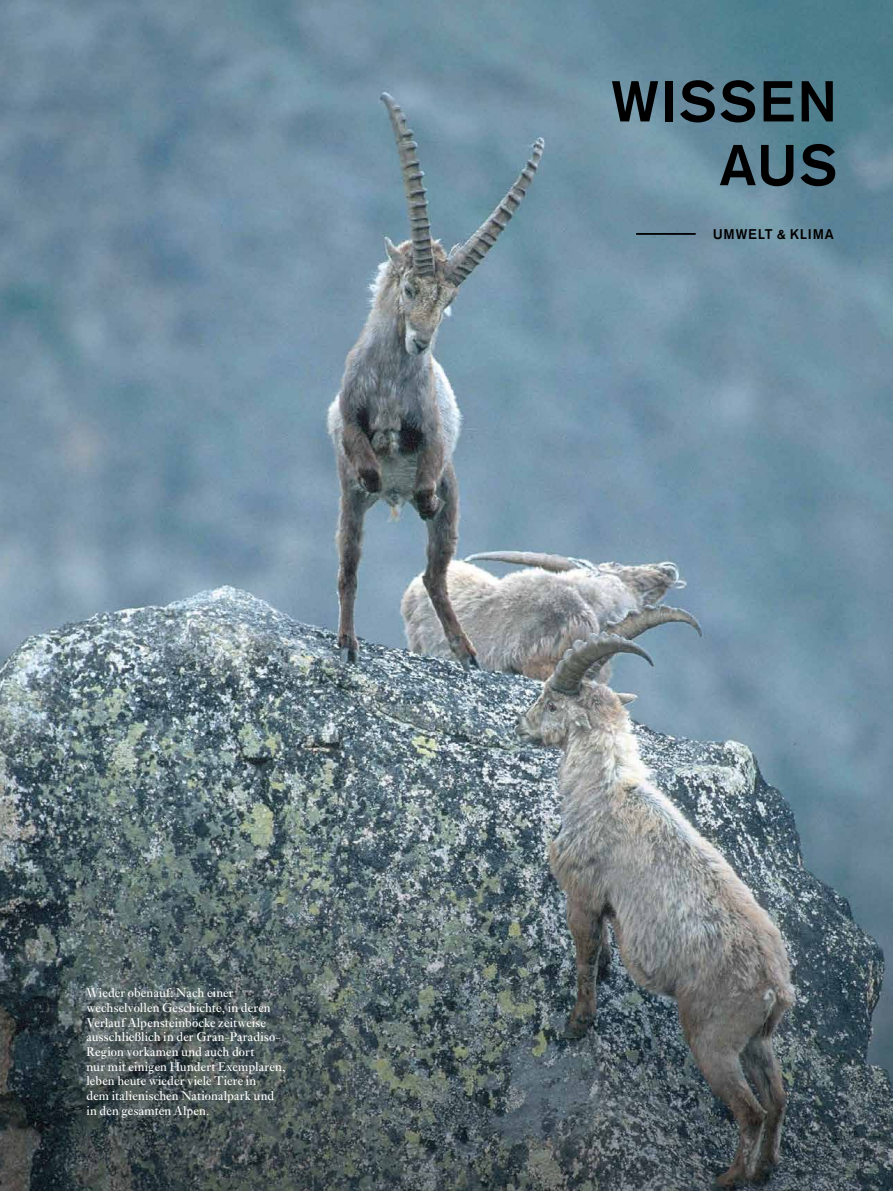
<style>
.page{position:relative;width:893px;height:1191px;background:#fff}
.page>*{position:absolute;margin:0;border:0;box-sizing:border-box;transform-origin:0 0}
.t1{font:500 57px/63.8px "Akzidenz Grotesk Pro";letter-spacing:.035em;color:#000;text-align:right}
.t2{font:500 13.95px "Akzidenz Grotesk Pro";letter-spacing:.055em;color:#000}
.t3{font:13.2px/14.7px "Ehrhardt MT Pro";color:#fff}
</style>
<div class="page">
<img style="left:0;top:0;width:893px;height:1191px">
<hr style="left:636px;top:233px;width:60px;height:2px;background:#000">
<p class="t3" style="left:86px;top:986px;width:201px">Wieder obenauf: Nach einer wechselvollen Geschichte, in deren Verlauf Alpensteinböcke zeitweise ausschließlich in der Gran-Paradiso-Region vorkamen und auch dort<br>nur mit einigen Hundert Exemplaren, leben heute wieder viele Tiere in<br>dem italienischen Nationalpark und in den gesamten Alpen.</p>
<h1 class="t1" style="left:611px;top:69px;width:228px">WISSEN<br>AUS</h1>
<p class="t2" style="left:713px;top:225px;width:122px">U MWELT &amp; KLIMA</p>
</div>
